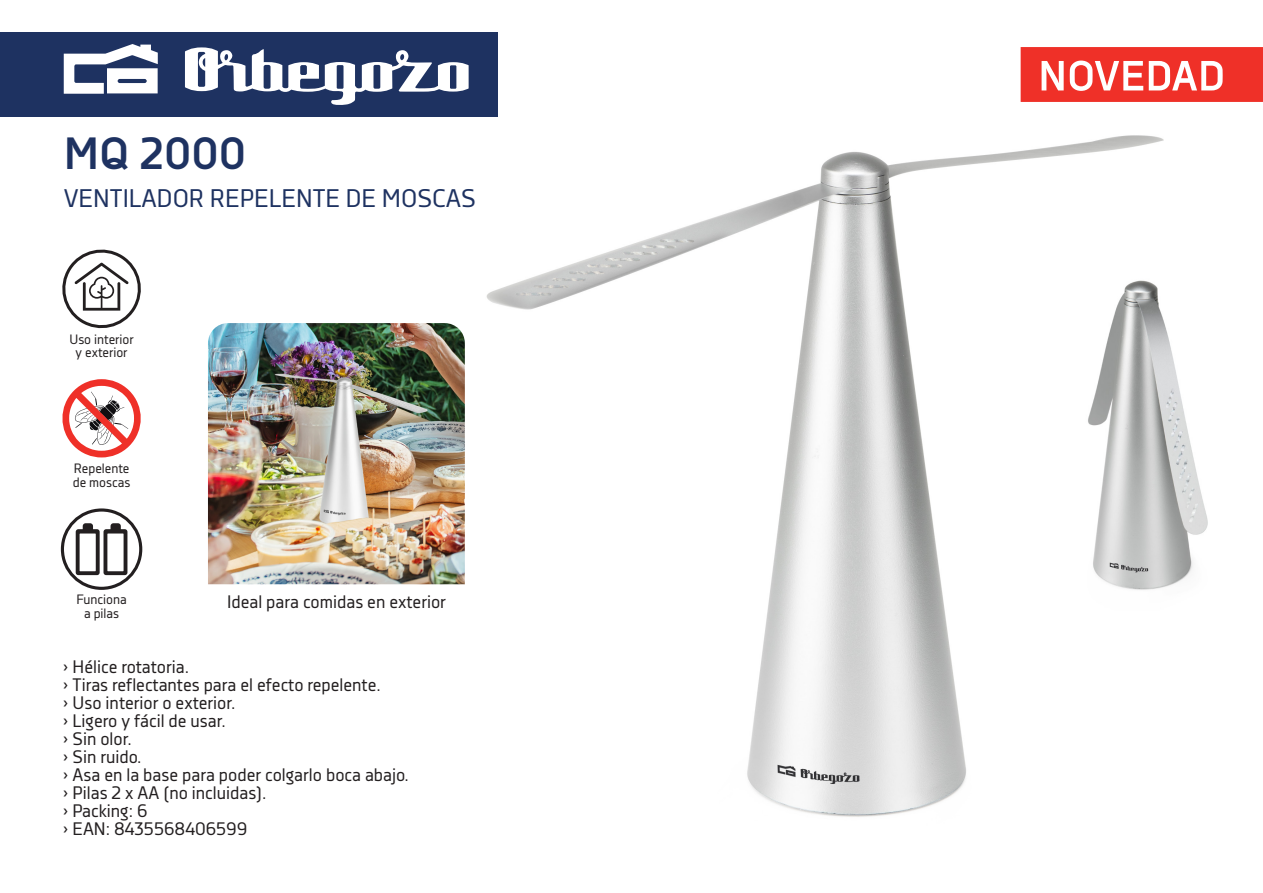
<style>
.page{position:relative;width:1263px;height:893px;background:#fff}
.page>*{position:absolute;margin:0;border:0;box-sizing:border-box;transform-origin:0 0}
.t1{font:700 44.85px "Decima Nova";color:#1e3261}
.t2{font:25.35px "Decima Nova";color:#1e3261}
.t3{font:18px/18px "Decima Nova";color:#231f20}
.t4{font:13.5px/13.5px "Decima Nova";color:#231f20;text-align:center}
</style>
<div class="page">
<img style="left:450px;top:135px;width:714px;height:682px">
<img style="left:1046px;top:266px;width:162px;height:344px">
<div style="left:0;top:32px;width:498px;height:85px;background:#1e3261"></div>
<svg style="left:64px;top:44px;width:94px;height:50px"></svg>
<svg style="left:185px;top:47px;width:284px;height:58px"></svg>
<svg style="left:62px;top:249px;width:79px;height:80px"></svg>
<svg style="left:62px;top:379px;width:79px;height:78px"></svg>
<div style="left:61px;top:508px;width:81px;height:82px;border:3px solid #231f20;border-radius:50%"></div>
<svg style="left:76px;top:523px;width:51px;height:52px"></svg>
<img style="left:208px;top:323px;width:257px;height:261px">
<svg style="left:1021px;top:47px;width:242px;height:55px"></svg>
<h1 class="t1" style="left:64px;top:127px;width:184px">MQ 2000</h1>
<h2 class="t2" style="left:64px;top:184px;width:414px">VENTILADOR REPELENTE DE MOSCAS</h2>
<p class="t4" style="left:69px;top:332px;width:66px">Uso interior y exterior</p>
<p class="t4" style="left:73px;top:462px;width:59px;text-align:left">Repelente de moscas</p>
<p class="t4" style="left:76px;top:592px;width:52px">Funciona a pilas</p>
<p class="t3" style="left:227px;top:592px;width:220px">Ideal para comidas en exterior</p>
<p class="t3" style="left:62px;top:657px;width:348px">› Hélice rotatoria.<br>› Tiras reflectantes para el efecto repelente.<br>› Uso interior o exterior.<br>› Ligero y fácil de usar.<br>› Sin olor.<br>› Sin ruido.<br>› Asa en la base para poder colgarlo boca abajo. › Pilas 2 x AA (no incluidas).<br>› Packing: 6<br>› EAN: 8435568406599</p>
</div>
